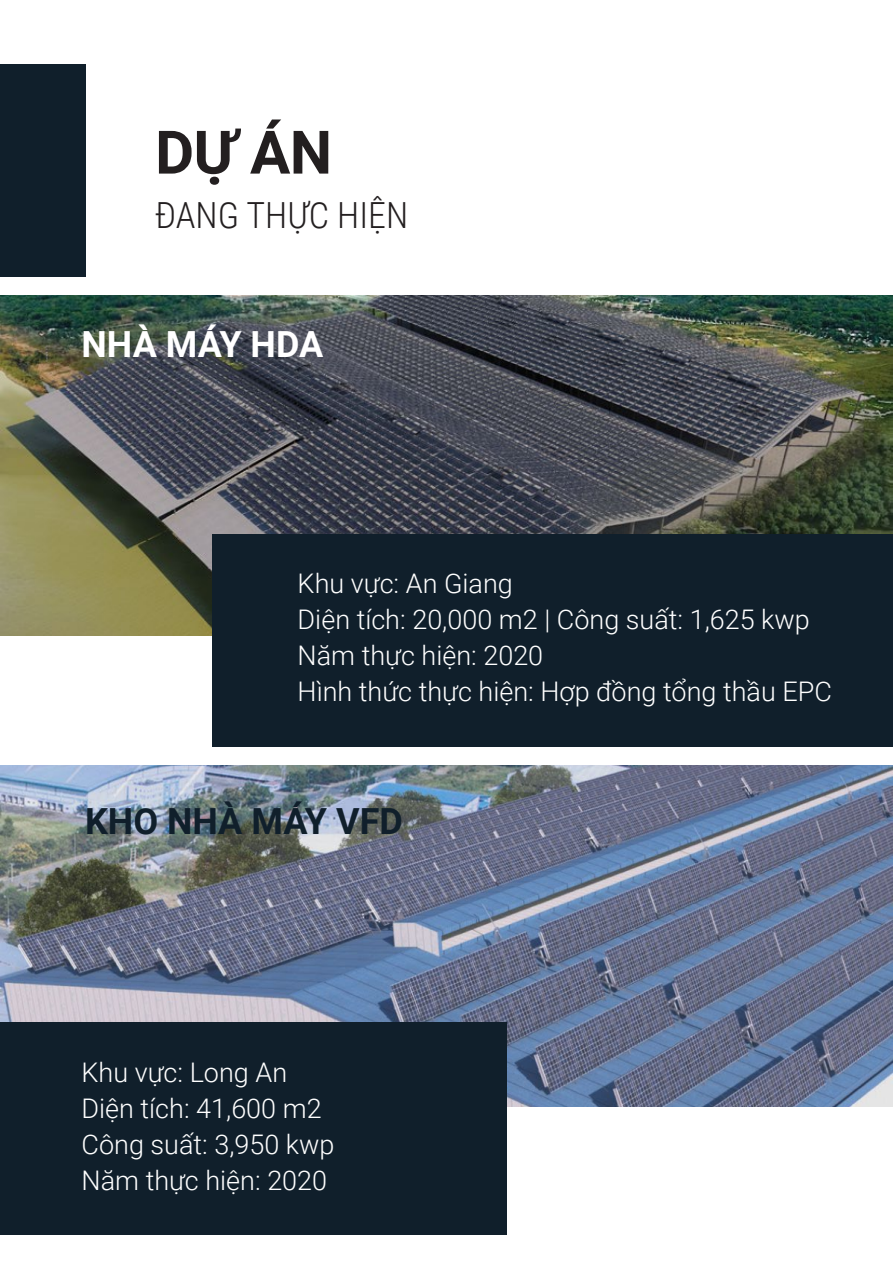
<style>
.page{position:relative;width:893px;height:1263px;background:#fff}
.page>*{position:absolute;margin:0;border:0;box-sizing:border-box;transform-origin:0 0}
.t1{font:700 60px "Roboto";color:#231f20}
.t2{font:300 36px "Roboto Condensed";color:#231f20}
.t3{font:700 36px "Roboto";color:#101f2b}
.t4{font:700 36px "Roboto";color:#fff}
.t5{font:300 27px/36px "Roboto";color:#fff}
</style>
<div class="page">
<img style="left:0;top:295px;width:893px;height:341px">
<div style="left:0;top:64px;width:85px;height:213px;background:#101f2b"></div>
<div style="left:213px;top:534px;width:680px;height:213px;background:#101f2b"></div>
<img style="left:0;top:766px;width:893px;height:340px">
<div style="left:0;top:1022px;width:507px;height:212px;background:#101f2b"></div>
<h1 class="t1" style="left:155px;top:110px;width:179px">DỰ ÁN</h1>
<h2 class="t2" style="left:155px;top:190px;width:255px">ĐANG THỰC HIỆN</h2>
<h2 class="t4" style="left:82px;top:319px;width:243px">NHÀ MÁY HDA</h2>
<p class="t5" style="left:298px;top:564px;width:536px">Khu vực: An Giang<br>Diện tích: 20,000 m2 | Công suất: 1,625 kwp<br>Năm thực hiện: 2020<br>Hình thức thực hiện: Hợp đồng tổng thầu EPC</p>
<h2 class="t3" style="left:85px;top:796px;width:319px">KHO NHÀ MÁY VFD</h2>
<p class="t5" style="left:82px;top:1053px;width:254px">Khu vực: Long An<br>Diện tích: 41,600 m2<br>Công suất: 3,950 kwp<br>Năm thực hiện: 2020</p>
</div>
